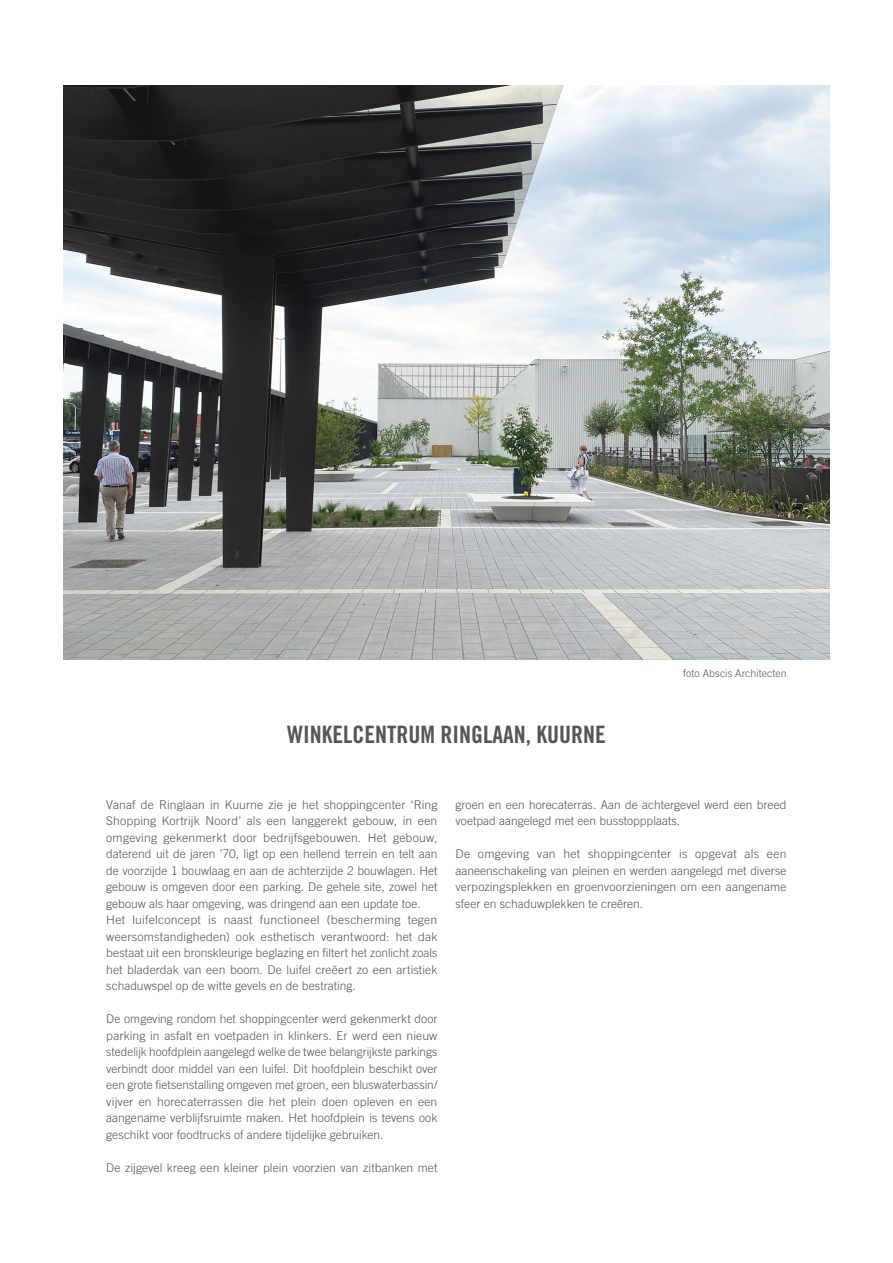
<style>
.page{position:relative;width:893px;height:1263px;background:#fff}
.page>*{position:absolute;margin:0;border:0;box-sizing:border-box;transform-origin:0 0}
.t1{font:24px "Trade Gothic LT Std Bd Cn 20";color:#53565a}
.t2{font:300 12px/16.5px "Trade Gothic LT Std";color:#53565a;text-align:justify}
.t3{font:300 10.5px "Trade Gothic LT Std";letter-spacing:.005em;color:#53565a}
</style>
<div class="page">
<img style="left:64px;top:85px;width:765px;height:574px">
<p class="t1" style="left:287px;top:719px;width:320px">WINKELCENTRUM RINGLAAN, KUURNE</p>
<p class="t3" style="left:683px;top:667px;width:105px">foto Abscis Architecten</p>
<p class="t2" style="left:106px;top:796px;width:333px">Vanaf de Ringlaan in Kuurne zie je het shoppingcenter ‘Ring Shopping Kortrijk Noord’ als een langgerekt gebouw, in een omgeving gekenmerkt door bedrijfsgebouwen. Het gebouw, daterend uit de jaren ’70, ligt op een hellend terrein en telt aan de voorzijde 1 bouwlaag en aan de achterzijde 2 bouwlagen. Het gebouw is omgeven door een parking. De gehele site, zowel het gebouw als haar omgeving, was dringend aan een update toe.</p>
<p class="t2" style="left:106px;top:911px;width:333px">Het luifelconcept is naast functioneel (bescherming tegen weersomstandigheden) ook esthetisch verantwoord: het dak bestaat uit een bronskleurige beglazing en filtert het zonlicht zoals het bladerdak van een boom. De luifel creëert zo een artistiek schaduwspel op de witte gevels en de bestrating.</p>
<p class="t2" style="left:106px;top:1010px;width:333px">De omgeving rondom het shoppingcenter werd gekenmerkt door parking in asfalt en voetpaden in klinkers. Er werd een nieuw stedelijk hoofdplein aangelegd welke de twee belangrijkste parkings verbindt door middel van een luifel. Dit hoofdplein beschikt over een grote fietsenstalling omgeven met groen, een bluswaterbassin/ vijver en horecaterrassen die het plein doen opleven en een aangename verblijfsruimte maken. Het hoofdplein is tevens ook geschikt voor foodtrucks of andere tijdelijke gebruiken.</p>
<p class="t2" style="left:106px;top:1159px;width:333px">De zijgevel kreeg een kleiner plein voorzien van zitbanken met</p>
<p class="t2" style="left:455px;top:796px;width:333px">groen en een horecaterras. Aan de achtergevel werd een breed voetpad aangelegd met een busstoppplaats.</p>
<p class="t2" style="left:455px;top:845px;width:333px">De omgeving van het shoppingcenter is opgevat als een aaneenschakeling van pleinen en werden aangelegd met diverse verpozingsplekken en groenvoorzieningen om een aangename sfeer en schaduwplekken te creëren.</p>
</div>
